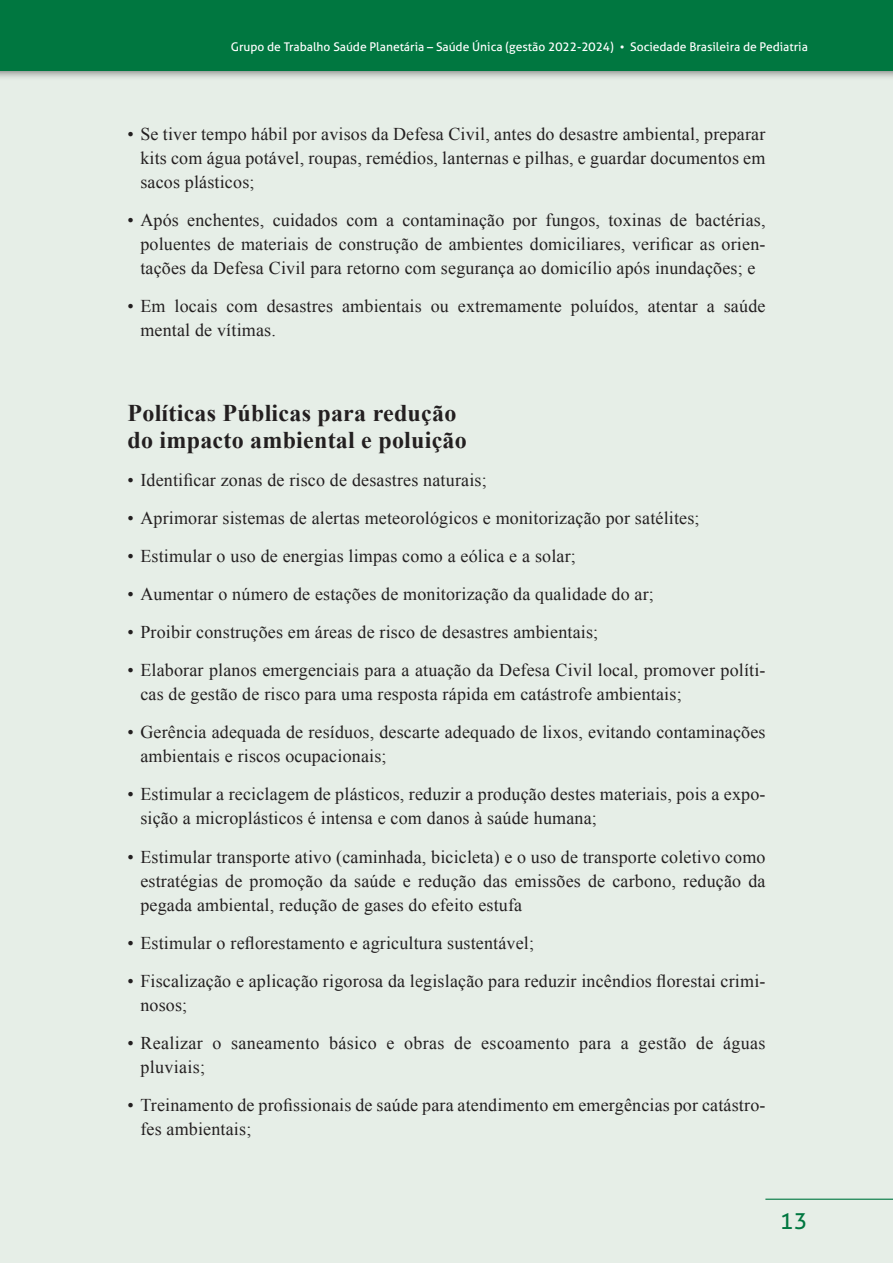
<style>
.page{position:relative;width:893px;height:1263px;background:#e6eee7}
.page>*{position:absolute;margin:0;border:0;box-sizing:border-box;transform-origin:0 0}
.t1{font:700 24px/27px "Times New Roman";letter-spacing:.01em;color:#231f20}
.t2{font:22.5px "Aller";color:#007740}
.t3{font:18px/24px "Times New Roman";letter-spacing:.01em;color:#231f20}
.t4{font:12px "Aller";color:#fff}
</style>
<div class="page">
<div style="left:0;top:0;width:893px;height:80px;background:#231f20;opacity:.7"></div>
<div style="left:0;top:0;width:893px;height:71px;background:#007740"></div>
<hr style="left:765px;top:1198px;width:128px;height:2px;background:#007740">
<p class="t4" style="left:231px;top:39px;width:579px">Grupo de Trabalho Saúde Planetária – Saúde Única (gestão 2022-2024) • Sociedade Brasileira de Pediatria</p>
<p class="t3" style="left:140px;top:122px;width:627px;text-align:justify;text-indent:-13px">• Se tiver tempo hábil por avisos da Defesa Civil, antes do desastre ambiental, preparar kits com água potável, roupas, remédios, lanternas e pilhas, e guardar documentos em sacos plásticos;</p>
<p class="t3" style="left:140px;top:208px;width:627px;text-align:justify;text-indent:-13px">• Após enchentes, cuidados com a contaminação por fungos, toxinas de bactérias, poluentes de materiais de construção de ambientes domiciliares, verificar as orien&shy;tações da Defesa Civil para retorno com segurança ao domicílio após inundações; e</p>
<p class="t3" style="left:140px;top:294px;width:627px;text-indent:-13px">• Em locais com desastres ambientais ou extremamente poluídos, atentar a saúde mental de vítimas.</p>
<h1 class="t1" style="left:128px;top:399px;width:341px">Políticas Públicas para redução do impacto ambiental e poluição</h1>
<p class="t3" style="left:128px;top:468px;width:361px">• Identificar zonas de risco de desastres naturais;</p>
<p class="t3" style="left:128px;top:506px;width:573px">• Aprimorar sistemas de alertas meteorológicos e monitorização por satélites;</p>
<p class="t3" style="left:128px;top:544px;width:450px">• Estimular o uso de energias limpas como a eólica e a solar;</p>
<p class="t3" style="left:128px;top:582px;width:528px">• Aumentar o número de estações de monitorização da qualidade do ar;</p>
<p class="t3" style="left:128px;top:620px;width:472px">• Proibir construções em áreas de risco de desastres ambientais;</p>
<p class="t3" style="left:140px;top:658px;width:627px;text-indent:-13px">• Elaborar planos emergenciais para a atuação da Defesa Civil local, promover políti&shy;cas de gestão de risco para uma resposta rápida em catástrofe ambientais;</p>
<p class="t3" style="left:140px;top:720px;width:627px;text-indent:-13px">• Gerência adequada de resíduos, descarte adequado de lixos, evitando contaminações ambientais e riscos ocupacionais;</p>
<p class="t3" style="left:140px;top:782px;width:627px;text-indent:-13px">• Estimular a reciclagem de plásticos, reduzir a produção destes materiais, pois a expo&shy;sição a microplásticos é intensa e com danos à saúde humana;</p>
<p class="t3" style="left:140px;top:844px;width:627px;text-align:justify;text-indent:-13px">• Estimular transporte ativo (caminhada, bicicleta) e o uso de transporte coletivo como estratégias de promoção da saúde e redução das emissões de carbono, redução da pegada ambiental, redução de gases do efeito estufa</p>
<p class="t3" style="left:128px;top:930px;width:408px">• Estimular o reflorestamento e agricultura sustentável;</p>
<p class="t3" style="left:140px;top:968px;width:627px;text-indent:-13px">• Fiscalização e aplicação rigorosa da legislação para reduzir incêndios florestai crimi&shy;nosos;</p>
<p class="t3" style="left:140px;top:1030px;width:627px;text-indent:-13px">• Realizar o saneamento básico e obras de escoamento para a gestão de águas pluviais;</p>
<p class="t3" style="left:140px;top:1092px;width:627px;text-indent:-13px">• Treinamento de profissionais de saúde para atendimento em emergências por catástro&shy;fes ambientais;</p>
<p class="t2" style="left:780px;top:1206px;width:28px">13</p>
</div>
